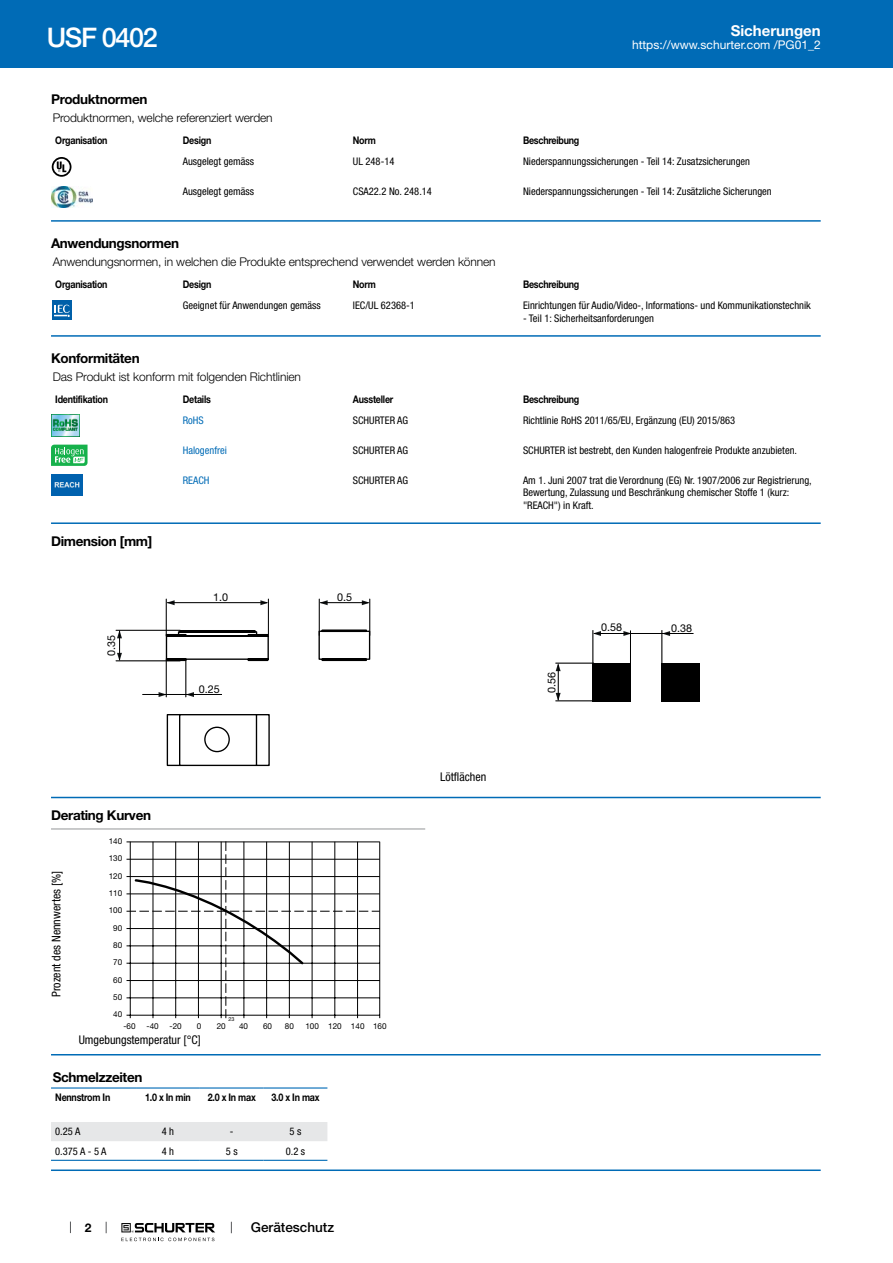
<style>
.page{position:relative;width:893px;height:1263px;background:#fff}
.page>*{position:absolute;margin:0;border:0;box-sizing:border-box;transform-origin:0 0}
.t1{font:500 27px "Helvetica Neue LT";letter-spacing:-.05em;color:#fff}
.t2{font:700 15px "Helvetica Neue LT";color:#fff}
.t3{font:700 13.5px "Helvetica Neue LT";letter-spacing:-.025em;color:#000}
.t4{font:500 13.5px "Helvetica Neue LT";color:#000}
.t5{font:300 12px "Helvetica Neue LT";letter-spacing:-.01em;color:#000}
.t6{font:condensed 12px "Helvetica Neue LT";color:#000}
.t7{font:12px "Helvetica Neue LT";color:#fff}
.t8{font:700 12px "Helvetica Neue LT";color:#000}
.t9{font:10.8px "Helvetica Neue LT";color:#000}
.t10{font:condensed 10.5px/12.6px "Helvetica Neue LT";color:#000}
.t11{font:700 10.5px "Helvetica Neue LT";letter-spacing:-.025em;color:#000;scale:.85 1}
.t12{font:condensed 10.5px "Helvetica Neue LT";color:#006bb6}
.t13{font:8.1px/17.2px "Helvetica Neue LT";color:#000;text-align:center}
.t14{font:5.4px "Helvetica Neue LT";color:#000}
</style>
<div class="page">
<svg style="left:70px;top:1221px;width:1px;height:12px"></svg>
<svg style="left:121px;top:1223px;width:94px;height:18px"></svg>
<div style="left:0;top:0;width:893px;height:68px;background:#006bb6"></div>
<svg style="left:52px;top:157px;width:19px;height:20px"></svg>
<img style="left:51px;top:186px;width:42px;height:21px">
<hr style="left:51px;top:220px;width:770px;height:2px;background:#006bb6">
<svg style="left:52px;top:300px;width:20px;height:20px"></svg>
<div style="left:52px;top:301px;width:19px;height:19px;background:#0060a9"></div>
<svg style="left:54px;top:305px;width:16px;height:12px"></svg>
<hr style="left:51px;top:335px;width:770px;height:2px;background:#006bb6">
<img style="left:51px;top:415px;width:29px;height:21px">
<svg style="left:51px;top:445px;width:37px;height:21px"></svg>
<img style="left:51px;top:474px;width:32px;height:22px">
<hr style="left:51px;top:522px;width:770px;height:2px;background:#006bb6">
<svg style="left:117px;top:653px;width:5px;height:8px"></svg>
<svg style="left:117px;top:631px;width:5px;height:7px"></svg>
<svg style="left:260px;top:600px;width:8px;height:5px"></svg>
<svg style="left:159px;top:629px;width:211px;height:137px"></svg>
<svg style="left:167px;top:600px;width:8px;height:5px"></svg>
<hr style="left:116px;top:630px;width:64px;height:1px;background:#000">
<hr style="left:116px;top:661px;width:64px;height:1px;background:#000">
<hr style="left:142px;top:694px;width:80px;height:1px;background:#000">
<hr style="left:167px;top:602px;width:100px;height:1px;background:#000">
<hr style="left:119px;top:630px;width:1px;height:30px;background:#000">
<hr style="left:166px;top:660px;width:1px;height:37px;background:#000">
<hr style="left:186px;top:660px;width:1px;height:37px;background:#000">
<hr style="left:166px;top:599px;width:1px;height:37px;background:#000">
<hr style="left:268px;top:599px;width:1px;height:37px;background:#000">
<svg style="left:362px;top:600px;width:8px;height:5px"></svg>
<svg style="left:320px;top:600px;width:8px;height:5px"></svg>
<hr style="left:320px;top:602px;width:48px;height:1px;background:#000">
<hr style="left:319px;top:599px;width:1px;height:37px;background:#000">
<hr style="left:370px;top:599px;width:1px;height:37px;background:#000">
<div style="left:593px;top:663px;width:38px;height:38px;background:#000"></div>
<div style="left:662px;top:663px;width:38px;height:38px;background:#000"></div>
<svg style="left:556px;top:693px;width:5px;height:8px"></svg>
<svg style="left:556px;top:664px;width:5px;height:7px"></svg>
<hr style="left:555px;top:663px;width:39px;height:1px;background:#000">
<hr style="left:555px;top:701px;width:39px;height:1px;background:#000">
<hr style="left:558px;top:665px;width:1px;height:35px;background:#000">
<svg style="left:623px;top:631px;width:7px;height:5px"></svg>
<svg style="left:663px;top:631px;width:7px;height:5px"></svg>
<svg style="left:595px;top:631px;width:6px;height:5px"></svg>
<hr style="left:594px;top:633px;width:99px;height:1px;background:#000">
<hr style="left:630px;top:630px;width:1px;height:34px;background:#000">
<hr style="left:593px;top:630px;width:1px;height:33px;background:#000">
<hr style="left:662px;top:630px;width:1px;height:33px;background:#000">
<hr style="left:51px;top:797px;width:770px;height:1px;background:#006bb6">
<hr style="left:51px;top:828px;width:374px;height:1px;background:#939598">
<svg style="left:127px;top:841px;width:253px;height:177px"></svg>
<hr style="left:51px;top:1054px;width:770px;height:1px;background:#006bb6">
<svg style="left:51px;top:1088px;width:276px;height:72px"></svg>
<hr style="left:51px;top:1087px;width:85px;height:1px;background:#006bb6">
<hr style="left:136px;top:1087px;width:64px;height:1px;background:#006bb6">
<hr style="left:200px;top:1087px;width:64px;height:1px;background:#006bb6">
<hr style="left:264px;top:1087px;width:63px;height:1px;background:#006bb6">
<hr style="left:51px;top:1160px;width:85px;height:1px;background:#006bb6">
<hr style="left:136px;top:1160px;width:64px;height:1px;background:#006bb6">
<hr style="left:200px;top:1160px;width:64px;height:1px;background:#006bb6">
<hr style="left:264px;top:1160px;width:63px;height:1px;background:#006bb6">
<hr style="left:51px;top:1169px;width:770px;height:2px;background:#006bb6">
<h1 class="t1" style="left:47px;top:21px;width:113px">USF 0402</h1>
<h2 class="t2" style="left:731px;top:21px;width:92px">Sicherungen</h2>
<p class="t7" style="left:632px;top:38px;width:190px">https://www.schurter.com /PG01_2</p>
<p class="t3" style="left:51px;top:91px;width:98px">Produktnormen</p>
<p class="t5" style="left:53px;top:110px;width:221px">Produktnormen, welche referenziert werden</p>
<p class="t11" style="left:55px;top:134px;width:63px">Organisation</p>
<p class="t11" style="left:183px;top:134px;width:35px">Design</p>
<p class="t11" style="left:353px;top:134px;width:29px">Norm</p>
<p class="t11" style="left:523px;top:134px;width:68px">Beschreibung</p>
<p class="t10" style="left:183px;top:155px;width:73px">Ausgelegt gemäss</p>
<p class="t10" style="left:353px;top:155px;width:43px">UL 248-14</p>
<p class="t10" style="left:523px;top:155px;width:229px">Niederspannungssicherungen - Teil 14: Zusatzsicherungen</p>
<p class="t10" style="left:183px;top:185px;width:73px">Ausgelegt gemäss</p>
<p class="t10" style="left:353px;top:185px;width:80px">CSA22.2 No. 248.14</p>
<p class="t10" style="left:523px;top:185px;width:250px">Niederspannungssicherungen - Teil 14: Zusätzliche Sicherungen</p>
<p class="t3" style="left:51px;top:235px;width:130px">Anwendungsnormen</p>
<p class="t5" style="left:53px;top:254px;width:444px">Anwendungsnormen, in welchen die Produkte entsprechend verwendet werden können</p>
<p class="t11" style="left:55px;top:277px;width:63px">Organisation</p>
<p class="t11" style="left:183px;top:277px;width:35px">Design</p>
<p class="t11" style="left:353px;top:277px;width:29px">Norm</p>
<p class="t11" style="left:523px;top:277px;width:68px">Beschreibung</p>
<p class="t10" style="left:183px;top:299px;width:139px">Geeignet für Anwendungen gemäss</p>
<p class="t10" style="left:353px;top:299px;width:63px">IEC/UL 62368-1</p>
<p class="t10" style="left:523px;top:299px;width:289px">Einrichtungen für Audio/Video-, Informations- und Kommunikationstechnik</p>
<p class="t10" style="left:523px;top:311px;width:132px">- Teil 1: Sicherheitsanforderungen</p>
<p class="t3" style="left:51px;top:350px;width:90px">Konformitäten</p>
<p class="t5" style="left:53px;top:369px;width:250px">Das Produkt ist konform mit folgenden Richtlinien</p>
<p class="t11" style="left:55px;top:392px;width:64px">Identifikation</p>
<p class="t11" style="left:183px;top:392px;width:35px">Details</p>
<p class="t11" style="left:353px;top:392px;width:49px">Aussteller</p>
<p class="t11" style="left:523px;top:392px;width:68px">Beschreibung</p>
<p class="t12" style="left:183px;top:414px;width:22px">RoHS</p>
<p class="t10" style="left:353px;top:414px;width:57px">SCHURTER AG</p>
<p class="t10" style="left:523px;top:414px;width:214px">Richtlinie RoHS 2011/65/EU, Ergänzung (EU) 2015/863</p>
<p class="t12" style="left:183px;top:444px;width:46px">Halogenfrei</p>
<p class="t10" style="left:353px;top:444px;width:57px">SCHURTER AG</p>
<p class="t10" style="left:523px;top:444px;width:276px">SCHURTER ist bestrebt, den Kunden halogenfreie Produkte anzubieten.</p>
<p class="t12" style="left:183px;top:474px;width:28px">REACH</p>
<p class="t10" style="left:353px;top:473px;width:57px">SCHURTER AG</p>
<p class="t10" style="left:523px;top:473px;width:290px">Am 1. Juni 2007 trat die Verordnung (EG) Nr. 1907/2006 zur Registrierung,<br>Bewertung, Zulassung und Beschränkung chemischer Stoffe 1 (kurz: "REACH") in Kraft.</p>
<p class="t3" style="left:51px;top:533px;width:103px">Dimension [mm]</p>
<p class="t9" style="left:105px;top:656px;width:23px;rotate:-90deg">0.35</p>
<p class="t3" style="left:51px;top:807px;width:102px">Derating Kurven</p>
<p class="t6" style="left:49px;top:997px;width:128px;rotate:-90deg">Prozent des Nennwertes [%]</p>
<p class="t13" style="left:109px;top:832px;width:15px">140<br>130<br>120<br>110<br>100<br>90<br>80<br>70<br>60<br>50<br>40</p>
<p class="t9" style="left:213px;top:590px;width:17px">1.0</p>
<p class="t9" style="left:337px;top:590px;width:17px">0.5</p>
<p class="t9" style="left:199px;top:682px;width:23px">0.25</p>
<p class="t14" style="left:228px;top:1016px;width:8px">23</p>
<p class="t13" style="left:123px;top:1017px;width:14px">-60</p>
<p class="t13" style="left:147px;top:1017px;width:14px">-40</p>
<p class="t13" style="left:170px;top:1017px;width:14px">-20</p>
<p class="t13" style="left:197px;top:1017px;width:6px">0</p>
<p class="t13" style="left:217px;top:1017px;width:11px">20</p>
<p class="t13" style="left:239px;top:1017px;width:11px">40</p>
<p class="t13" style="left:263px;top:1017px;width:11px">60</p>
<p class="t13" style="left:285px;top:1017px;width:11px">80</p>
<p class="t13" style="left:305px;top:1017px;width:83px">100 120 140 160</p>
<p class="t6" style="left:79px;top:1033px;width:124px">Umgebungstemperatur [°C]</p>
<p class="t3" style="left:53px;top:1069px;width:91px">Schmelzzeiten</p>
<p class="t11" style="left:55px;top:1091px;width:66px">Nennstrom In</p>
<p class="t11" style="left:145px;top:1091px;width:55px">1.0 x In min</p>
<p class="t11" style="left:208px;top:1091px;width:58px">2.0 x In max</p>
<p class="t11" style="left:271px;top:1091px;width:58px">3.0 x In max</p>
<p class="t10" style="left:55px;top:1125px;width:27px">0.25 A</p>
<p class="t10" style="left:162px;top:1125px;width:14px">4 h</p>
<p class="t10" style="left:230px;top:1125px;width:5px">-</p>
<p class="t10" style="left:290px;top:1125px;width:13px">5 s</p>
<p class="t10" style="left:55px;top:1144px;width:53px">0.375 A - 5 A</p>
<p class="t10" style="left:162px;top:1144px;width:14px">4 h</p>
<p class="t10" style="left:226px;top:1144px;width:13px">5 s</p>
<p class="t10" style="left:286px;top:1144px;width:21px">0.2 s</p>
<p class="t8" style="left:85px;top:1220px;width:8px">2</p>
<p class="t4" style="left:251px;top:1219px;width:85px">Geräteschutz</p>
<p class="t6" style="left:440px;top:769px;width:48px">Lötflächen</p>
<p class="t9" style="left:545px;top:692px;width:23px;rotate:-90deg">0.56</p>
<p class="t9" style="left:601px;top:621px;width:23px">0.58</p>
<p class="t9" style="left:671px;top:621px;width:23px">0.38</p>
</div>
